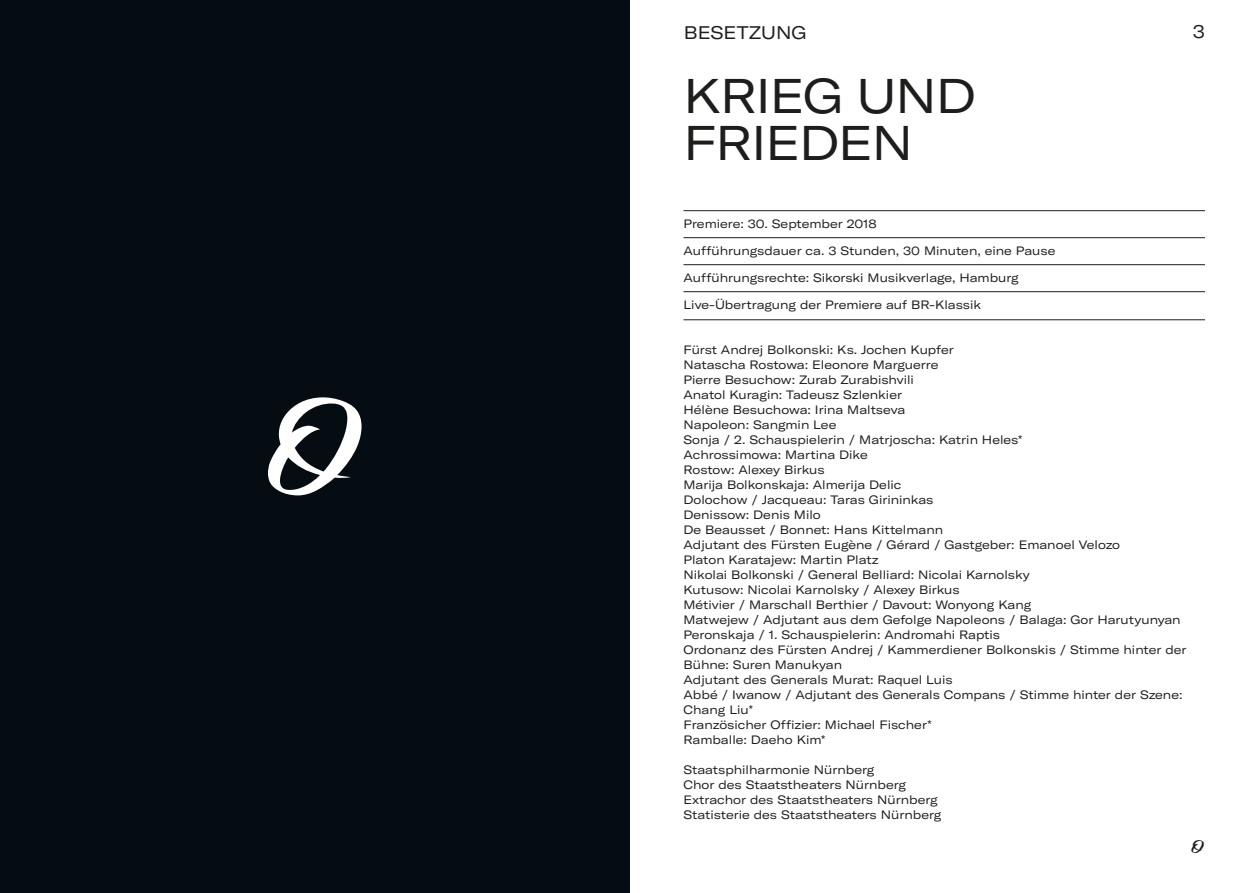
<style>
.page{position:relative;width:1259px;height:893px;background:#fff}
.page>*{position:absolute;margin:0;border:0;box-sizing:border-box;transform-origin:0 0}
.t1{font:expanded 135.9px "GT America SN";color:#fff}
.t2{font:expanded 48px/46.5px "GT America";letter-spacing:-.02em;color:#1d1d1b}
.t3{font:expanded 18px "GT America";color:#1d1d1b}
.t4{font:expanded 18px "GT America SN";color:#1d1d1b}
.t5{font:expanded 12px/15px "GT America";color:#1d1d1b}
</style>
<div class="page">
<div style="left:0;top:0;width:629px;height:893px;background:#060d12"></div>
<hr style="left:683px;top:210px;width:522px;height:1px;background:#1d1d1b">
<hr style="left:683px;top:237px;width:522px;height:1px;background:#1d1d1b">
<hr style="left:683px;top:264px;width:522px;height:1px;background:#1d1d1b">
<hr style="left:683px;top:291px;width:522px;height:1px;background:#1d1d1b">
<hr style="left:683px;top:320px;width:522px;height:1px;background:#1d1d1b">
<h1 class="t1" style="left:260px;top:367px;width:111px">o</h1>
<h3 class="t3" style="left:684px;top:22px;width:124px">BESETZUNG</h3>
<h2 class="t2" style="left:683px;top:73px;width:294px">KRIEG UND<br>FRIEDEN</h2>
<h3 class="t3" style="left:1192px;top:21px;width:14px">3</h3>
<p class="t5" style="left:683px;top:216px;width:195px">Premiere: 30. September 2018</p>
<p class="t5" style="left:683px;top:243px;width:373px">Aufführungsdauer ca. 3 Stunden, 30 Minuten, eine Pause</p>
<p class="t5" style="left:683px;top:270px;width:337px">Aufführungsrechte: Sikorski Musikverlage, Hamburg</p>
<p class="t5" style="left:683px;top:297px;width:299px">Live-Übertragung der Premiere auf BR-Klassik</p>
<p class="t5" style="left:683px;top:342px;width:504px">Fürst Andrej Bolkonski: Ks. Jochen Kupfer<br>Natascha Rostowa: Eleonore Marguerre<br>Pierre Besuchow: Zurab Zurabishvili<br>Anatol Kuragin: Tadeusz Szlenkier<br>Hélène Besuchowa: Irina Maltseva<br>Napoleon: Sangmin Lee<br>Sonja / 2. Schauspielerin / Matrjoscha: Katrin Heles*<br>Achrossimowa: Martina Dike<br>Rostow: Alexey Birkus<br>Marija Bolkonskaja: Almerija Delic<br>Dolochow / Jacqueau: Taras Girininkas<br>Denissow: Denis Milo<br>De Beausset / Bonnet: Hans Kittelmann<br>Adjutant des Fürsten Eugène / Gérard / Gastgeber: Emanoel Velozo<br>Platon Karatajew: Martin Platz<br>Nikolai Bolkonski / General Belliard: Nicolai Karnolsky<br>Kutusow: Nicolai Karnolsky / Alexey Birkus<br>Métivier / Marschall Berthier / Davout: Wonyong Kang<br>Matwejew / Adjutant aus dem Gefolge Napoleons / Balaga: Gor Harutyunyan Peronskaja / 1. Schauspielerin: Andromahi Raptis<br>Ordonanz des Fürsten Andrej / Kammerdiener Bolkonskis / Stimme hinter der Bühne: Suren Manukyan<br>Adjutant des Generals Murat: Raquel Luis<br>Abbé / Iwanow / Adjutant des Generals Compans / Stimme hinter der Szene:<br>Chang Liu*<br>Französicher Offizier: Michael Fischer*<br>Ramballe: Daeho Kim*</p>
<p class="t5" style="left:683px;top:762px;width:259px">Staatsphilharmonie Nürnberg<br>Chor des Staatstheaters Nürnberg Extrachor des Staatstheaters Nürnberg Statisterie des Staatstheaters Nürnberg</p>
<h3 class="t4" style="left:1190px;top:836px;width:16px">o</h3>
</div>
